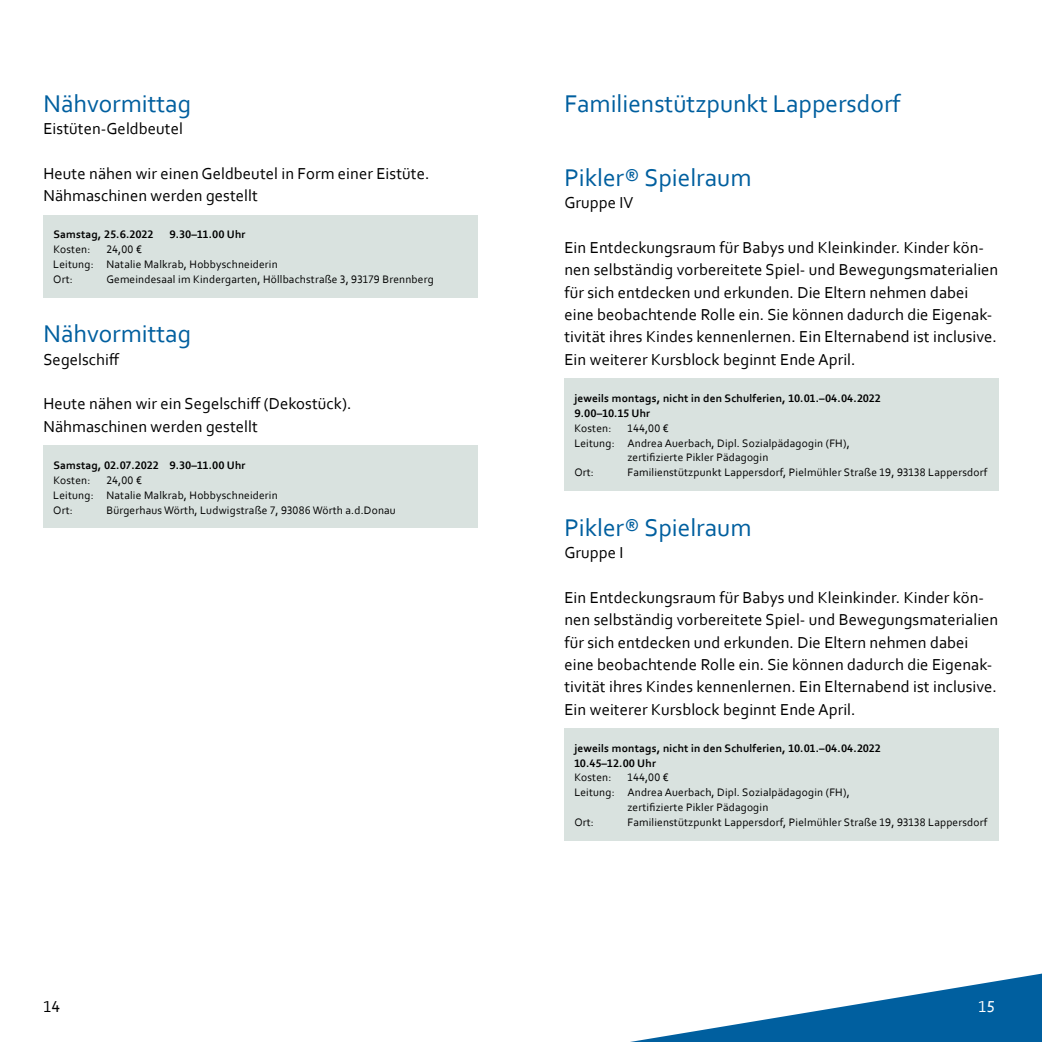
<style>
.page{position:relative;width:1042px;height:1042px;background:#fff}
.page>*{position:absolute;margin:0;border:0;box-sizing:border-box;transform-origin:0 0}
.t1{font:25.38px "Corbel";color:#005f9f}
.t2{font:16.62px/22.4px "Corbel";letter-spacing:.005em;color:#000}
.t3{font:16.62px "Corbel";color:#fff}
.t4{font:11.38px/14.9px "Corbel";letter-spacing:.015em;color:#000}
.t5{font:700 11.38px/14.9px "Corbel";letter-spacing:.015em;color:#000}
</style>
<div class="page">
<div style="left:43px;top:445px;width:434px;height:83px;background:#d9e2df"></div>
<div style="left:43px;top:215px;width:434px;height:83px;background:#d9e2df"></div>
<div style="left:564px;top:378px;width:434px;height:113px;background:#d9e2df"></div>
<div style="left:564px;top:728px;width:434px;height:113px;background:#d9e2df"></div>
<svg style="left:630px;top:973px;width:412px;height:69px"></svg>
<h1 class="t1" style="left:43px;top:87px;width:149px">Nähvormittag</h1>
<p class="t2" style="left:43px;top:117px;width:141px">Eistüten-Geldbeutel</p>
<p class="t2" style="left:43px;top:161px;width:387px">Heute nähen wir einen Geldbeutel in Form einer Eistüte.<br>Nähmaschinen werden gestellt</p>
<p class="t5" style="left:53px;top:227px;width:101px">Samstag, 25.6.2022</p>
<p class="t5" style="left:169px;top:227px;width:78px">9.30–11.00 Uhr</p>
<p class="t4" style="left:53px;top:241px;width:39px">Kosten:</p>
<p class="t4" style="left:53px;top:241px;width:226px;text-indent:53px">24,00 €<br>Leitung: Natalie Malkrab, Hobbyschneiderin<br>Ort:</p>
<p class="t4" style="left:106px;top:271px;width:329px">Gemeindesaal im Kindergarten, Höllbachstraße 3, 93179 Brennberg</p>
<h1 class="t1" style="left:43px;top:318px;width:149px">Nähvormittag</h1>
<p class="t2" style="left:43px;top:347px;width:78px">Segelschiff</p>
<p class="t2" style="left:43px;top:392px;width:310px">Heute nähen wir ein Segelschiff (Dekostück).<br>Nähmaschinen werden gestellt</p>
<p class="t5" style="left:53px;top:457px;width:194px">Samstag, 02.07.2022 9.30–11.00 Uhr</p>
<p class="t4" style="left:53px;top:472px;width:39px">Kosten:</p>
<p class="t4" style="left:53px;top:472px;width:226px;text-indent:53px">24,00 €<br>Leitung: Natalie Malkrab, Hobbyschneiderin<br>Ort:</p>
<p class="t4" style="left:106px;top:502px;width:291px">Bürgerhaus Wörth, Ludwigstraße 7, 93086 Wörth a.d.Donau</p>
<h1 class="t1" style="left:564px;top:87px;width:338px">Familienstützpunkt Lappersdorf</h1>
<h1 class="t1" style="left:564px;top:162px;width:188px">Pikler® Spielraum</h1>
<p class="t2" style="left:564px;top:191px;width:71px">Gruppe IV</p>
<p class="t2" style="left:564px;top:236px;width:435px">Ein Entdeckungsraum für Babys und Kleinkinder. Kinder kön&shy;nen selbständig vorbereitete Spiel- und Bewegungsmaterialien für sich entdecken und erkunden. Die Eltern nehmen dabei eine beobachtende Rolle ein. Sie können dadurch die Eigenak&shy;tivität ihres Kindes kennenlernen. Ein Elternabend ist inclusive.<br>Ein weiterer Kursblock beginnt Ende April.</p>
<p class="t5" style="left:574px;top:390px;width:308px">jeweils montags, nicht in den Schulferien, 10.01.–04.04.2022<br>9.00–10.15 Uhr</p>
<p class="t4" style="left:574px;top:420px;width:39px">Kosten:</p>
<p class="t4" style="left:627px;top:420px;width:43px">144,00 €</p>
<p class="t4" style="left:574px;top:435px;width:277px">Leitung: Andrea Auerbach, Dipl. Sozialpädagogin (FH),</p>
<p class="t4" style="left:627px;top:450px;width:142px">zertifizierte Pikler Pädagogin</p>
<p class="t4" style="left:574px;top:465px;width:21px">Ort:</p>
<p class="t4" style="left:627px;top:465px;width:361px">Familienstützpunkt Lappersdorf, Pielmühler Straße 19, 93138 Lappersdorf</p>
<h1 class="t1" style="left:564px;top:512px;width:188px">Pikler® Spielraum</h1>
<p class="t2" style="left:564px;top:541px;width:61px">Gruppe I</p>
<p class="t2" style="left:564px;top:586px;width:435px">Ein Entdeckungsraum für Babys und Kleinkinder. Kinder kön&shy;nen selbständig vorbereitete Spiel- und Bewegungsmaterialien für sich entdecken und erkunden. Die Eltern nehmen dabei eine beobachtende Rolle ein. Sie können dadurch die Eigenak&shy;tivität ihres Kindes kennenlernen. Ein Elternabend ist inclusive.<br>Ein weiterer Kursblock beginnt Ende April.</p>
<p class="t5" style="left:574px;top:740px;width:308px">jeweils montags, nicht in den Schulferien, 10.01.–04.04.2022<br>10.45–12.00 Uhr</p>
<p class="t4" style="left:574px;top:770px;width:39px">Kosten:</p>
<p class="t4" style="left:627px;top:770px;width:43px">144,00 €</p>
<p class="t4" style="left:574px;top:785px;width:277px">Leitung: Andrea Auerbach, Dipl. Sozialpädagogin (FH),</p>
<p class="t4" style="left:627px;top:800px;width:142px">zertifizierte Pikler Pädagogin</p>
<p class="t4" style="left:574px;top:814px;width:21px">Ort:</p>
<p class="t4" style="left:627px;top:814px;width:361px">Familienstützpunkt Lappersdorf, Pielmühler Straße 19, 93138 Lappersdorf</p>
<p class="t2" style="left:43px;top:995px;width:18px">14</p>
<p class="t3" style="left:978px;top:996px;width:18px">15</p>
</div>
